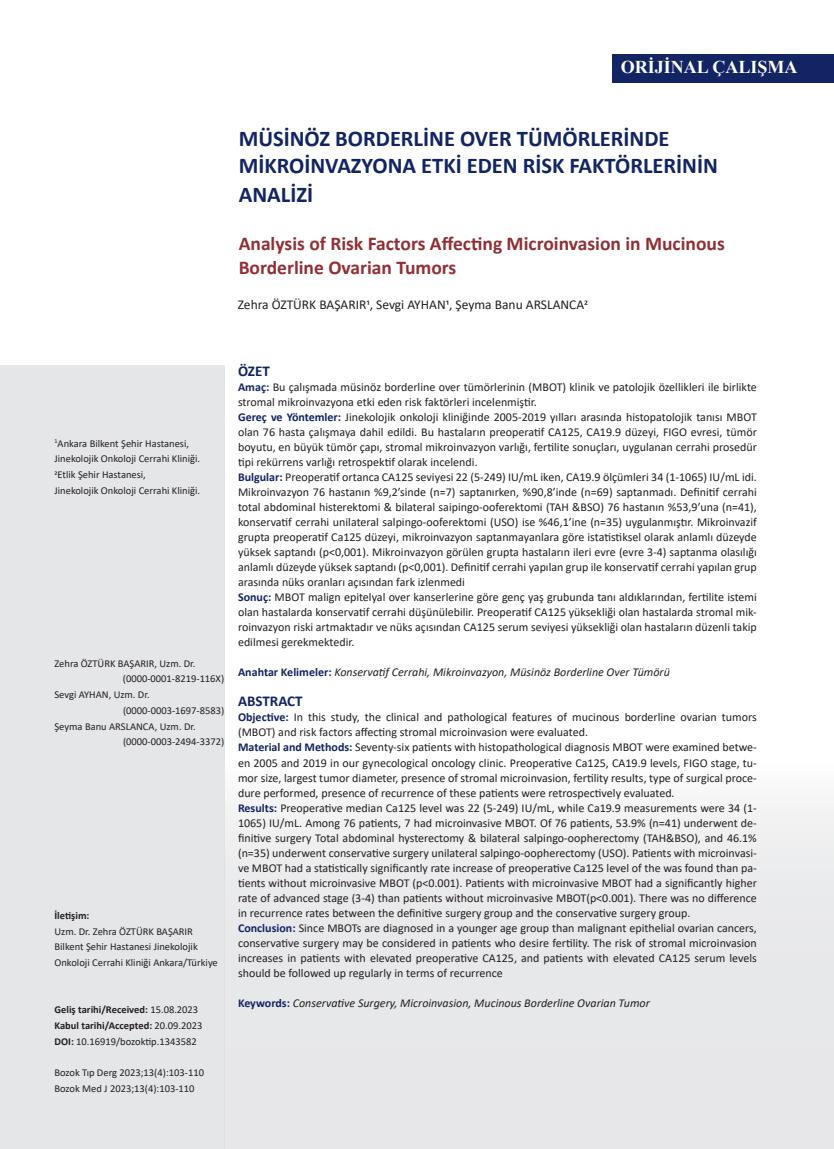
<style>
.page{position:relative;width:834px;height:1149px;background:#fff}
.page>*{position:absolute;margin:0;border:0;box-sizing:border-box;transform-origin:0 0}
.t1{font:700 22.5px/27.9px "Calibri";color:#122463}
.t2{font:700 19.5px/23.4px "Calibri";color:#922f33}
.t3{font:700 18px "Times New Roman";color:#fff}
.t4{font:700 15px "Calibri";color:#122463}
.TABLO{font:13.5px "Calibri";color:#231f20}
.t5{font:12px/15px "Calibri";color:#231f20;text-align:justify}
.t6{font:italic 12px "Calibri";color:#231f20}
.TABLO-2{font:10.5px/15.8px "Calibri";color:#231f20}
.t7{font:700 10.5px "Calibri";color:#231f20}
.s1{font-weight:400}
.s2{font-weight:700}
.s3{font-weight:700;color:#122463}
.s4{font-weight:700;font-style:normal;color:#122463}
</style>
<div class="page">
<div style="left:224px;top:763px;width:609px;height:385px;background:linear-gradient(to bottom,#f3f4f4,#e3e3e5)"></div>
<div style="left:0;top:365px;width:224px;height:783px;background:#e5e6e7"></div>
<div style="left:612px;top:54px;width:221px;height:28px;background:#122463"></div>
<p class="t3" style="left:620px;top:54px;width:178px">ORİJİNAL ÇALIŞMA</p>
<p class="t1" style="left:239px;top:124px;width:480px">MÜSİNÖZ BORDERLİNE OVER TÜMÖRLERİNDE<br>MİKROİNVAZYONA ETKİ EDEN RİSK FAKTÖRLERİNİN<br>ANALİZİ</p>
<p class="t2" style="left:239px;top:232px;width:487px">Analysis of Risk Factors Affecting Microinvasion in Mucinous<br>Borderline Ovarian Tumors</p>
<p class="TABLO" style="left:238px;top:294px;width:352px">Zehra ÖZTÜRK BAŞARIR1, Sevgi AYHAN1, Şeyma Banu ARSLANCA2</p>
<p class="TABLO-2" style="left:54px;top:435px;width:136px"><sup>1</sup>Ankara Bilkent Şehir Hastanesi,</p>
<p class="TABLO-2" style="left:54px;top:450px;width:147px">Jinekolojik Onkoloji Cerrahi Kliniği.</p>
<p class="TABLO-2" style="left:54px;top:466px;width:93px">2Etlik Şehir Hastanesi,</p>
<p class="TABLO-2" style="left:54px;top:482px;width:147px">Jinekolojik Onkoloji Cerrahi Kliniği.</p>
<p class="TABLO-2" style="left:54px;top:655px;width:142px">Zehra ÖZTÜRK BAŞARIR, Uzm. Dr.</p>
<p class="TABLO-2" style="left:123px;top:670px;width:103px">(0000-0001-8219-116X)</p>
<p class="TABLO-2" style="left:54px;top:686px;width:97px">Sevgi AYHAN, Uzm. Dr.</p>
<p class="TABLO-2" style="left:123px;top:702px;width:103px">(0000-0003-1697-8583)</p>
<p class="TABLO-2" style="left:54px;top:717px;width:143px">Şeyma Banu ARSLANCA, Uzm. Dr.</p>
<p class="TABLO-2" style="left:123px;top:733px;width:103px">(0000-0003-2494-3372)</p>
<p class="t7" style="left:54px;top:907px;width:36px">İletişim:</p>
<p class="TABLO-2" style="left:54px;top:922px;width:140px">Uzm. Dr. Zehra ÖZTÜRK BAŞARIR</p>
<p class="TABLO-2" style="left:54px;top:938px;width:165px">Bilkent Şehir Hastanesi Jinekolojik<br>Onkoloji Cerrahi Kliniği Ankara/Türkiye</p>
<p class="t7" style="left:54px;top:1002px;width:145px">Geliş tarihi/Received: <span class="s1">15.08.2023</span></p>
<p class="t7" style="left:54px;top:1017px;width:149px">Kabul tarihi/Accepted: <span class="s1">20.09.2023</span></p>
<p class="TABLO-2" style="left:54px;top:1032px;width:144px"><span class="s2">DOI:</span> 10.16919/bozoktip.1343582</p>
<p class="TABLO-2" style="left:54px;top:1064px;width:151px">Bozok Tıp Derg 2023;13(4):103-110</p>
<p class="TABLO-2" style="left:54px;top:1080px;width:141px">Bozok Med J 2023;13(4):103-110</p>
<p class="t4" style="left:238px;top:360px;width:33px">ÖZET</p>
<p class="t5" style="left:238px;top:379px;width:520px"><span class="s3">Amaç:</span> Bu çalışmada müsinöz borderline over tümörlerinin (MBOT) klinik ve patolojik özellikleri ile birlikte stromal mikroinvazyona etki eden risk faktörleri incelenmiştir.</p>
<p class="t5" style="left:238px;top:409px;width:520px"><span class="s3">Gereç ve Yöntemler:</span> Jinekolojik onkoloji kliniğinde 2005-2019 yılları arasında histopatolojik tanısı MBOT olan 76 hasta çalışmaya dahil edildi. Bu hastaların preoperatif CA125, CA19.9 düzeyi, FIGO evresi, tümör boyutu, en büyük tümör çapı, stromal mikroinvazyon varlığı, fertilite sonuçları, uygulanan cerrahi prosedür tipi rekürrens varlığı retrospektif olarak incelendi.</p>
<p class="t5" style="left:238px;top:469px;width:520px"><span class="s3">Bulgular:</span> Preoperatif ortanca CA125 seviyesi 22 (5-249) IU/mL iken, CA19.9 ölçümleri 34 (1-1065) IU/mL idi.<br>Mikroinvazyon 76 hastanın %9,2’sinde (n=7) saptanırken, %90,8’inde (n=69) saptanmadı. Definitif cerrahi total abdominal histerektomi &amp; bilateral saipingo-ooferektomi (TAH &amp;BSO) 76 hastanın %53,9’una (n=41), konservatif cerrahi unilateral salpingo-ooferektomi (USO) ise %46,1’ine (n=35) uygulanmıştır. Mikroinvazif grupta preoperatif Ca125 düzeyi, mikroinvazyon saptanmayanlara göre istatistiksel olarak anlamlı düzeyde yüksek saptandı (p&lt;0,001). Mikroinvazyon görülen grupta hastaların ileri evre (evre 3-4) saptanma olasılığı anlamlı düzeyde yüksek saptandı (p&lt;0,001). Definitif cerrahi yapılan grup ile konservatif cerrahi yapılan grup arasında nüks oranları açısından fark izlenmedi</p>
<p class="t5" style="left:238px;top:589px;width:520px"><span class="s3">Sonuç:</span> MBOT malign epitelyal over kanserlerine göre genç yaş grubunda tanı aldıklarından, fertilite istemi olan hastalarda konservatif cerrahi düşünülebilir. Preoperatif CA125 yüksekliği olan hastalarda stromal mik&shy;roinvazyon riski artmaktadır ve nüks açısından CA125 serum seviyesi yüksekliği olan hastaların düzenli takip edilmesi gerekmektedir.</p>
<p class="t6" style="left:238px;top:664px;width:433px"><span class="s4">Anahtar Kelimeler:</span> Konservatif Cerrahi, Mikroinvazyon, Müsinöz Borderline Over Tümörü</p>
<p class="t4" style="left:238px;top:690px;width:66px">ABSTRACT</p>
<p class="t5" style="left:238px;top:709px;width:520px"><span class="s3">Objective:</span> In this study, the clinical and pathological features of mucinous borderline ovarian tumors (MBOT) and risk factors affecting stromal microinvasion were evaluated.</p>
<p class="t5" style="left:238px;top:739px;width:520px"><span class="s3">Material and Methods:</span> Seventy-six patients with histopathological diagnosis MBOT were examined betwe&shy;en 2005 and 2019 in our gynecological oncology clinic. Preoperative Ca125, CA19.9 levels, FIGO stage, tu&shy;mor size, largest tumor diameter, presence of stromal microinvasion, fertility results, type of surgical proce&shy;dure performed, presence of recurrence of these patients were retrospectively evaluated.</p>
<p class="t5" style="left:238px;top:799px;width:520px"><span class="s3">Results:</span> Preoperative median Ca125 level was 22 (5-249) IU/mL, while Ca19.9 measurements were 34 (1- 1065) IU/mL. Among 76 patients, 7 had microinvasive MBOT. Of 76 patients, 53.9% (n=41) underwent de&shy;finitive surgery Total abdominal hysterectomy &amp; bilateral salpingo-oopherectomy (TAH&amp;BSO), and 46.1% (n=35) underwent conservative surgery unilateral salpingo-oopherectomy (USO). Patients with microinvasi&shy;ve MBOT had a statistically significantly rate increase of preoperative Ca125 level of the was found than pa&shy;tients without microinvasive MBOT (p&lt;0.001). Patients with microinvasive MBOT had a significantly higher rate of advanced stage (3-4) than patients without microinvasive MBOT(p&lt;0.001). There was no difference in recurrence rates between the definitive surgery group and the conservative surgery group.</p>
<p class="t5" style="left:238px;top:919px;width:520px"><span class="s3">Conclusion:</span> Since MBOTs are diagnosed in a younger age group than malignant epithelial ovarian cancers, conservative surgery may be considered in patients who desire fertility. The risk of stromal microinvasion increases in patients with elevated preoperative CA125, and patients with elevated CA125 serum levels should be followed up regularly in terms of recurrence</p>
<p class="t6" style="left:238px;top:994px;width:413px"><span class="s4">Keywords:</span> Conservative Surgery, Microinvasion, Mucinous Borderline Ovarian Tumor</p>
</div>
